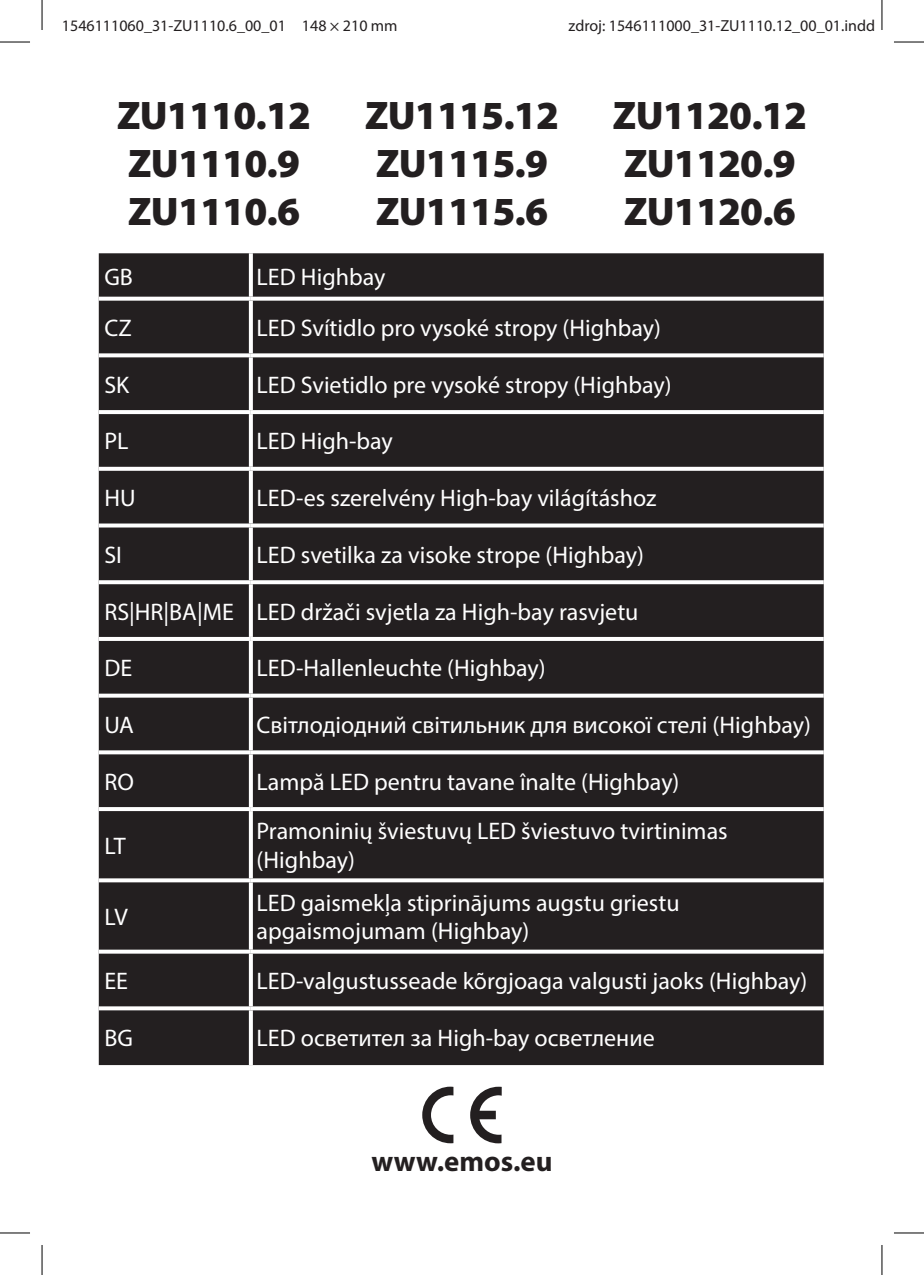
<style>
.page{position:relative;width:924px;height:1275px;background:#fff}
.page>*{position:absolute;margin:0;border:0;box-sizing:border-box;transform-origin:0 0}
.t1{font:900 40px/48px "Myriad Pro";letter-spacing:-.02em;color:#231f20}
.t2{font:700 28.8px "Myriad Pro";color:#231f20}
.t3{font:24px/28.8px "Myriad Pro";color:#fff}
.t4{font:16px "Myriad Pro";color:#231f20}
</style>
<div class="page">
<div style="left:99px;top:253px;width:724px;height:812px;background:#231f20"></div>
<svg style="left:249px;top:253px;width:4px;height:44px"></svg>
<svg style="left:99px;top:297px;width:152px;height:4px"></svg>
<svg style="left:251px;top:297px;width:572px;height:4px"></svg>
<svg style="left:249px;top:301px;width:4px;height:52px"></svg>
<svg style="left:99px;top:353px;width:152px;height:4px"></svg>
<svg style="left:251px;top:353px;width:572px;height:4px"></svg>
<svg style="left:249px;top:357px;width:4px;height:53px"></svg>
<svg style="left:99px;top:410px;width:152px;height:4px"></svg>
<svg style="left:251px;top:410px;width:572px;height:4px"></svg>
<svg style="left:249px;top:414px;width:4px;height:53px"></svg>
<svg style="left:99px;top:467px;width:152px;height:4px"></svg>
<svg style="left:251px;top:467px;width:572px;height:4px"></svg>
<svg style="left:249px;top:471px;width:4px;height:52px"></svg>
<svg style="left:99px;top:523px;width:152px;height:4px"></svg>
<svg style="left:251px;top:523px;width:572px;height:4px"></svg>
<svg style="left:249px;top:527px;width:4px;height:53px"></svg>
<svg style="left:99px;top:580px;width:152px;height:4px"></svg>
<svg style="left:251px;top:580px;width:572px;height:4px"></svg>
<svg style="left:249px;top:584px;width:4px;height:53px"></svg>
<svg style="left:99px;top:637px;width:152px;height:4px"></svg>
<svg style="left:251px;top:637px;width:572px;height:4px"></svg>
<svg style="left:249px;top:641px;width:4px;height:52px"></svg>
<svg style="left:99px;top:693px;width:152px;height:4px"></svg>
<svg style="left:251px;top:693px;width:572px;height:4px"></svg>
<svg style="left:249px;top:697px;width:4px;height:53px"></svg>
<svg style="left:99px;top:750px;width:152px;height:4px"></svg>
<svg style="left:251px;top:750px;width:572px;height:4px"></svg>
<svg style="left:249px;top:754px;width:4px;height:53px"></svg>
<svg style="left:99px;top:807px;width:152px;height:4px"></svg>
<svg style="left:251px;top:807px;width:572px;height:4px"></svg>
<svg style="left:249px;top:811px;width:4px;height:67px"></svg>
<svg style="left:99px;top:878px;width:152px;height:4px"></svg>
<svg style="left:251px;top:878px;width:572px;height:4px"></svg>
<svg style="left:249px;top:882px;width:4px;height:67px"></svg>
<svg style="left:99px;top:949px;width:152px;height:4px"></svg>
<svg style="left:251px;top:949px;width:572px;height:4px"></svg>
<svg style="left:249px;top:953px;width:4px;height:53px"></svg>
<svg style="left:99px;top:1006px;width:152px;height:4px"></svg>
<svg style="left:251px;top:1006px;width:572px;height:4px"></svg>
<svg style="left:249px;top:1010px;width:4px;height:55px"></svg>
<svg style="left:422px;top:1086px;width:79px;height:57px"></svg>
<hr style="left:0;top:42px;width:30px;height:1px;background:#000">
<hr style="left:893px;top:42px;width:30px;height:1px;background:#000">
<hr style="left:0;top:1232px;width:30px;height:1px;background:#000">
<hr style="left:893px;top:1232px;width:30px;height:1px;background:#000">
<hr style="left:42px;top:0;width:1px;height:30px;background:#000">
<hr style="left:42px;top:1245px;width:1px;height:30px;background:#000">
<hr style="left:881px;top:0;width:1px;height:30px;background:#000">
<hr style="left:881px;top:1245px;width:1px;height:30px;background:#000">
<p class="t4" style="left:62px;top:16px;width:337px">1546111060_31-ZU1110.6_00_01 148 × 210 mm</p>
<p class="t4" style="left:568px;top:16px;width:308px">zdroj: 1546111000_31-ZU1110.12_00_01.indd</p>
<h1 class="t1" style="left:117px;top:90px;width:195px">ZU1110.12<br>ZU1110.9<br>ZU1110.6</h1>
<h1 class="t1" style="left:365px;top:90px;width:195px">ZU1115.12<br>ZU1115.9<br>ZU1115.6</h1>
<h1 class="t1" style="left:612px;top:90px;width:195px">ZU1120.12<br>ZU1120.9<br>ZU1120.6</h1>
<p class="t3" style="left:104px;top:262px;width:30px">GB</p>
<p class="t3" style="left:256px;top:262px;width:130px">LED Highbay</p>
<p class="t3" style="left:104px;top:313px;width:29px">CZ</p>
<p class="t3" style="left:256px;top:313px;width:405px">LED Svítidlo pro vysoké stropy (Highbay)</p>
<p class="t3" style="left:104px;top:370px;width:26px">SK</p>
<p class="t3" style="left:256px;top:370px;width:416px">LED Svietidlo pre vysoké stropy (Highbay)</p>
<p class="t3" style="left:104px;top:426px;width:26px">PL</p>
<p class="t3" style="left:256px;top:426px;width:138px">LED High-bay</p>
<p class="t3" style="left:104px;top:483px;width:33px">HU</p>
<p class="t3" style="left:256px;top:483px;width:401px">LED-es szerelvény High-bay világításhoz</p>
<p class="t3" style="left:104px;top:540px;width:19px">SI</p>
<p class="t3" style="left:256px;top:540px;width:388px">LED svetilka za visoke strope (Highbay)</p>
<p class="t3" style="left:104px;top:597px;width:535px">RS|HR|BA|ME LED držači svjetla za High-bay rasvjetu</p>
<p class="t3" style="left:104px;top:653px;width:29px">DE</p>
<p class="t3" style="left:256px;top:653px;width:290px">LED-Hallenleuchte (Highbay)</p>
<p class="t3" style="left:104px;top:710px;width:31px">UA</p>
<p class="t3" style="left:256px;top:710px;width:555px">Cвітлодіодний світильник для високої стелі (Highbay)</p>
<p class="t3" style="left:104px;top:767px;width:31px">RO</p>
<p class="t3" style="left:256px;top:767px;width:424px">Lampă LED pentru tavane înalte (Highbay)</p>
<p class="t3" style="left:104px;top:831px;width:23px">LT</p>
<p class="t3" style="left:104px;top:902px;width:25px">LV</p>
<p class="t3" style="left:256px;top:816px;width:472px">Pramoninių šviestuvų LED šviestuvo tvirtinimas (Highbay)</p>
<p class="t3" style="left:256px;top:887px;width:424px">LED gaismekļa stiprinājums augstu griestu apgaismojumam (Highbay)</p>
<p class="t3" style="left:104px;top:966px;width:25px">EE</p>
<p class="t3" style="left:256px;top:966px;width:552px">LED-valgustusseade kõrgjoaga valgusti jaoks (Highbay)</p>
<p class="t3" style="left:104px;top:1023px;width:30px">BG</p>
<p class="t3" style="left:256px;top:1023px;width:399px">LED осветител за High-bay осветление</p>
<p class="t2" style="left:371px;top:1142px;width:182px">www.emos.eu</p>
</div>
